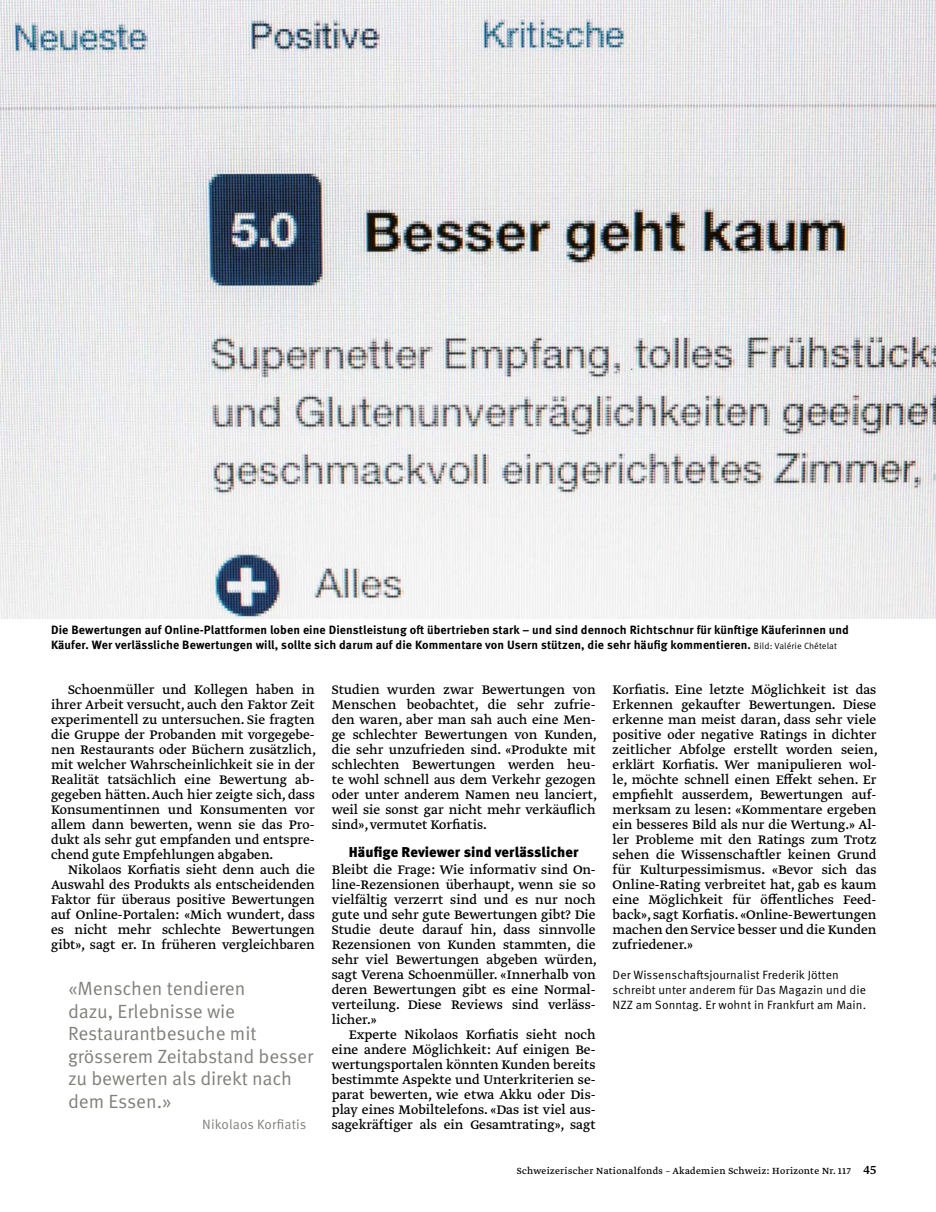
<style>
.page{position:relative;width:936px;height:1212px;background:#fff}
.page>*{position:absolute;margin:0;border:0;box-sizing:border-box;transform-origin:0 0}
._12_quote-13{font:19.2px/22.5px "Meta OT Norm";letter-spacing:-.005em;color:#81807a}
._20_lauftxt_9_75{font:14.7px/15px "Greta Text Std";color:#000;text-align:justify}
._22_lauftext_9_75_oh{font:14.7px/15px "Greta Text Std";color:#000}
.t1{font:900 14.25px "Meta OT";letter-spacing:.005em;color:#000}
._13_quote-name_10{font:13.5px "Meta OT Norm";letter-spacing:.005em;color:#81807a}
._50_bildlegende_8{font:700 12px/15px "Meta OT";letter-spacing:.01em;color:#000}
._45_angaben_autor{font:12px/15px "Meta OT Norm";letter-spacing:.01em;color:#000}
.t2{font:10.5px "Greta Text Std";letter-spacing:.03em;color:#000}
.s1{font-family:"Meta OT Norm";font-weight:400;font-size:9px}
.s2{font-size:14.7px}
</style>
<div class="page">
<img style="left:0;top:0;width:935px;height:619px">
<p class="_50_bildlegende_8" style="left:51px;top:622px;width:799px">Die Bewertungen auf Online-Plattformen loben eine Dienstleistung oft übertrieben stark – und sind dennoch Richtschnur für künftige Käuferinnen und<br>Käufer. Wer verlässliche Bewertungen will, sollte sich darum auf die Kommentare von Usern stützen, die sehr häufig kommentieren. <span class="s1">Bild: Valérie Chételat</span></p>
<p class="_20_lauftxt_9_75" style="left:51px;top:683px;width:267px;text-align:left;text-indent:17px">Schoenmüller und Kollegen haben in ihrer Arbeit versucht, auch den Faktor Zeit experimentell zu untersuchen. Sie fragten die Gruppe der Probanden mit vorgegebe&shy;nen Restaurants oder Büchern zusätzlich, mit welcher Wahrscheinlichkeit sie in der Realität tatsächlich eine Bewertung ab&shy;gegeben hätten. Auch hier zeigte sich, dass Konsumentinnen und Konsumenten vor allem dann bewerten, wenn sie das Pro&shy;dukt als sehr gut empfanden und entspre&shy;chend gute Empfehlungen abgaben.</p>
<p class="_20_lauftxt_9_75" style="left:51px;top:863px;width:265px;text-indent:17px">Nikolaos Korfiatis sieht denn auch die Auswahl des Produkts als entscheidenden Faktor für überaus positive Bewertungen auf Online-Portalen: «Mich wundert, dass es nicht mehr schlechte Bewertungen gibt», sagt er. In früheren vergleichbaren</p>
<p class="_12_quote-13" style="left:68px;top:978px;width:247px">«Menschen tendieren<br>dazu, Erlebnisse wie<br>Restaurantbesuche mit grösserem Zeitabstand besser zu bewerten als direkt nach dem Essen.»</p>
<p class="_13_quote-name_10" style="left:202px;top:1116px;width:106px">Nikolaos Korfiatis</p>
<p class="_20_lauftxt_9_75" style="left:332px;top:683px;width:267px">Studien wurden zwar Bewertungen von Menschen beobachtet, die sehr zufrie&shy;den waren, aber man sah auch eine Men&shy;ge schlechter Bewertungen von Kunden, die sehr unzufrieden sind. «Produkte mit schlechten Bewertungen werden heu&shy;te wohl schnell aus dem Verkehr gezogen oder unter anderem Namen neu lanciert, weil sie sonst gar nicht mehr verkäuflich sind», vermutet Korfiatis.</p>
<h3 class="t1" style="left:349px;top:844px;width:231px">Häufige Reviewer sind verlässlicher</h3>
<p class="_22_lauftext_9_75_oh" style="left:332px;top:863px;width:267px">Bleibt die Frage: Wie informativ sind On&shy;line-Rezensionen überhaupt, wenn sie so vielfältig verzerrt sind und es nur noch gute und sehr gute Bewertungen gibt? Die Studie deute darauf hin, dass sinnvolle Rezensionen von Kunden stammten, die sehr viel Bewertungen abgeben würden, sagt Verena Schoenmüller. «Innerhalb von deren Bewertungen gibt es eine Normal&shy;verteilung. Diese Reviews sind verläss&shy;licher.»</p>
<p class="_20_lauftxt_9_75" style="left:332px;top:1028px;width:265px;text-indent:17px">Experte Nikolaos Korfiatis sieht noch eine andere Möglichkeit: Auf einigen Be&shy;wertungsportalen könnten Kunden bereits bestimmte Aspekte und Unterkriterien se&shy;parat bewerten, wie etwa Akku oder Dis&shy;play eines Mobiltelefons. «Das ist viel aus&shy;sagekräftiger als ein Gesamtrating», sagt</p>
<p class="_20_lauftxt_9_75" style="left:612px;top:683px;width:267px">Korfiatis. Eine letzte Möglichkeit ist das Erkennen gekaufter Bewertungen. Diese erkenne man meist daran, dass sehr viele positive oder negative Ratings in dichter zeitlicher Abfolge erstellt worden seien, erklärt Korfiatis. Wer manipulieren wol&shy;le, möchte schnell einen Effekt sehen. Er empfiehlt ausserdem, Bewertungen auf&shy;merksam zu lesen: «Kommentare ergeben ein besseres Bild als nur die Wertung.» Al&shy;ler Probleme mit den Ratings zum Trotz sehen die Wissenschaftler keinen Grund für Kulturpessimismus. «Bevor sich das Online-Rating verbreitet hat, gab es kaum eine Möglichkeit für öffentliches Feed&shy;back», sagt Korfiatis. «Online-Bewertungen machen den Service besser und die Kunden zufriedener.»</p>
<p class="_45_angaben_autor" style="left:612px;top:967px;width:255px">Der Wissenschaftsjournalist Frederik Jötten schreibt unter anderem für Das Magazin und die<br>NZZ am Sonntag. Er wohnt in Frankfurt am Main.</p>
<p class="t2" style="left:517px;top:1165px;width:361px">Schweizerischer Nationalfonds – Akademien Schweiz: Horizonte Nr. 117 <span class="s2">45</span></p>
</div>
